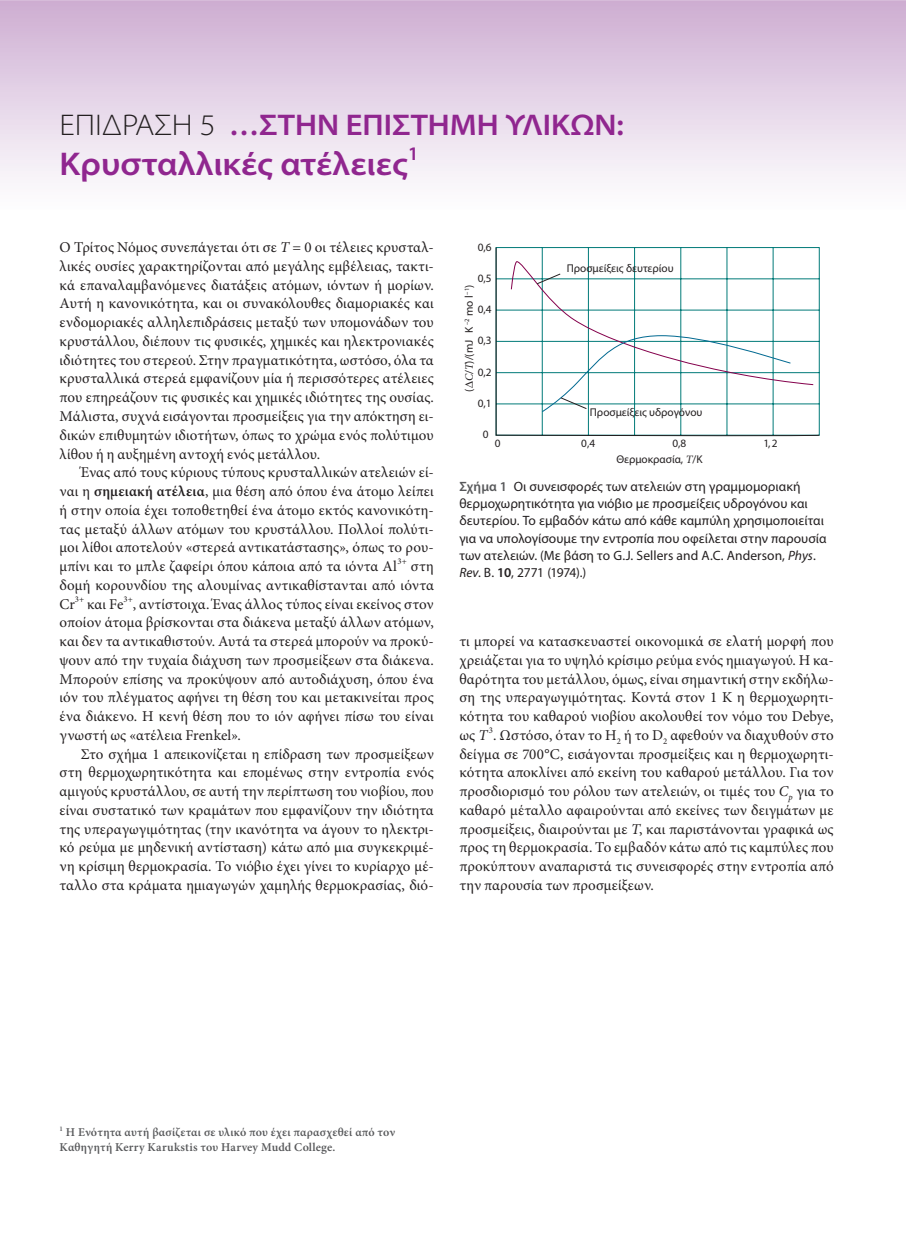
<style>
.page{position:relative;width:906px;height:1238px;background:#fff}
.page>*{position:absolute;margin:0;border:0;box-sizing:border-box;transform-origin:0 0}
.t1{font:600 semi-expanded 33px "Myriad Pro";color:#90268f}
.t2{font:600 semi-expanded 30px "Myriad Pro";color:#90268f}
.t3{font:600 semi-expanded 19.2px "Myriad Pro";color:#90268f}
.t4{font:15px/18.8px "Minion Pro";letter-spacing:.005em;color:#231f20;text-align:justify}
.t5{font:13.5px/17.2px "Myriad Pro";letter-spacing:.005em;color:#231f20}
.t6{font:600 12px/15px "Minion Pro";letter-spacing:.015em;color:#57585a}
.t7{font:11.25px "Myriad Pro";color:#231f20}
.t8{font:8.7px "Minion Pro";color:#231f20}
.s1{font-weight:300;color:#231f20}
.s2{font-style:italic}
.s3{font-weight:600}
.s4{font-family:"Minion Pro";font-style:italic}
.s5{font-weight:600;color:#57585a}
</style>
<div class="page">
<svg style="left:495px;top:247px;width:324px;height:189px"></svg>
<h2 class="t2" style="left:60px;top:108px;width:566px"><span class="s1">ΕΠΙΔΡΑΣΗ 5</span> …ΣΤΗΝ ΕΠΙΣΤΗΜΗ ΥΛΙΚΩΝ:</h2>
<h1 class="t1" style="left:60px;top:145px;width:350px">Κρυσταλλικές ατέλειες</h1>
<p class="t3" style="left:408px;top:143px;width:13px">1</p>
<p class="t4" style="left:60px;top:238px;width:376px">Ο Τρίτος Νόμος συνεπάγεται ότι σε <span class="s2">T</span> = 0 οι τέλειες κρυσταλ&shy;λικές ουσίες χαρακτηρίζονται από μεγάλης εμβέλειας, τακτι&shy;κά επαναλαμβανόμενες διατάξεις ατόμων, ιόντων ή μορίων.<br>Αυτή η κανονικότητα, και οι συνακόλουθες διαμοριακές και ενδομοριακές αλληλεπιδράσεις μεταξύ των υπομονάδων του κρυστάλλου, διέπουν τις φυσικές, χημικές και ηλεκτρονιακές ιδιότητες του στερεού. Στην πραγματικότητα, ωστόσο, όλα τα κρυσταλλικά στερεά εμφανίζουν μία ή περισσότερες ατέλειες που επηρεάζουν τις φυσικές και χημικές ιδιότητες της ουσίας.<br>Μάλιστα, συχνά εισάγονται προσμείξεις για την απόκτηση ει&shy;δικών επιθυμητών ιδιοτήτων, όπως το χρώμα ενός πολύτιμου λίθου ή η αυξημένη αντοχή ενός μετάλλου.</p>
<p class="t4" style="left:60px;top:463px;width:376px;text-indent:21px">Ένας από τους κύριους τύπους κρυσταλλικών ατελειών εί&shy;ναι η <span class="s3">σημειακή ατέλεια</span>, μια θέση από όπου ένα άτομο λείπει ή στην οποία έχει τοποθετηθεί ένα άτομο εκτός κανονικότη&shy;τας μεταξύ άλλων ατόμων του κρυστάλλου. Πολλοί πολύτι&shy;μοι λίθοι αποτελούν «στερεά αντικατάστασης», όπως το ρου&shy;μπίνι και το μπλε ζαφείρι όπου κάποια από τα ιόντα Al</p>
<p class="t8" style="left:397px;top:555px;width:11px">3+</p>
<p class="t4" style="left:60px;top:557px;width:376px;text-indent:351px">στη δομή κορουνδίου της αλουμίνας αντικαθίστανται από ιόντα Cr</p>
<p class="t8" style="left:75px;top:593px;width:11px">3+</p>
<p class="t4" style="left:87px;top:594px;width:38px">και Fe</p>
<p class="t8" style="left:124px;top:593px;width:11px">3+</p>
<p class="t4" style="left:60px;top:594px;width:376px;text-indent:73px">, αντίστοιχα. Ένας άλλος τύπος είναι εκείνος στον οποίον άτομα βρίσκονται στα διάκενα μεταξύ άλλων ατόμων, και δεν τα αντικαθιστούν. Αυτά τα στερεά μπορούν να προκύ&shy;ψουν από την τυχαία διάχυση των προσμείξεων στα διάκενα.<br>Μπορούν επίσης να προκύψουν από αυτοδιάχυση, όπου ένα ιόν του πλέγματος αφήνει τη θέση του και μετακινείται προς ένα διάκενο. Η κενή θέση που το ιόν αφήνει πίσω του είναι γνωστή ως «ατέλεια Frenkel».</p>
<p class="t4" style="left:60px;top:744px;width:376px;text-indent:21px">Στο σχήμα 1 απεικονίζεται η επίδραση των προσμείξεων στη θερμοχωρητικότητα και επομένως στην εντροπία ενός αμιγούς κρυστάλλου, σε αυτή την περίπτωση του νιοβίου, που είναι συστατικό των κραμάτων που εμφανίζουν την ιδιότητα της υπεραγωγιμότητας (την ικανότητα να άγουν το ηλεκτρι&shy;κό ρεύμα με μηδενική αντίσταση) κάτω από μια συγκεκριμέ&shy;νη κρίσιμη θερμοκρασία. Το νιόβιο έχει γίνει το κυρίαρχο μέ&shy;ταλλο στα κράματα ημιαγωγών χαμηλής θερμοκρασίας, διό-</p>
<p class="t7" style="left:478px;top:240px;width:15px">0,6</p>
<p class="t7" style="left:478px;top:271px;width:15px">0,5</p>
<p class="t7" style="left:462px;top:392px;width:109px;rotate:-90deg">( <span class="s4">C</span>/<span class="s4">T</span>)/(mJ K <sup>–2</sup> mo l<sup>–1</sup>)</p>
<p class="t7" style="left:478px;top:303px;width:15px">0,4</p>
<p class="t7" style="left:478px;top:334px;width:15px">0,3</p>
<p class="t7" style="left:478px;top:365px;width:15px">0,2</p>
<p class="t7" style="left:478px;top:396px;width:15px">0,1</p>
<p class="t7" style="left:567px;top:261px;width:108px">Προσμείξεις δευτερίου</p>
<p class="t7" style="left:590px;top:405px;width:114px">Προσμείξεις υδρογόνου</p>
<p class="t7" style="left:483px;top:427px;width:7px">0</p>
<p class="t7" style="left:495px;top:436px;width:7px">0</p>
<p class="t7" style="left:581px;top:436px;width:15px">0,4</p>
<p class="t7" style="left:672px;top:436px;width:15px">0,8</p>
<p class="t7" style="left:763px;top:436px;width:16px">1,2</p>
<p class="t7" style="left:616px;top:452px;width:88px">Θερμοκρασία, <span class="s4">T</span>/K</p>
<p class="t5" style="left:459px;top:477px;width:369px"><span class="s5">Σχήμα 1</span> Οι συνεισφορές των ατελειών στη γραμμομοριακή θερμοχωρητικότητα για νιόβιο με προσμείξεις υδρογόνου και δευτερίου. Το εμβαδόν κάτω από κάθε καμπύλη χρησιμοποιείται για να υπολογίσουμε την εντροπία που οφείλεται στην παρουσία των ατελειών. (Με βάση το G.J. Sellers and A.C. Anderson, <span class="s2">Phys</span>.<br><span class="s2">Rev</span>. B. <span class="s3">10</span>, 2771 (1974).)</p>
<p class="t4" style="left:459px;top:632px;width:376px">τι μπορεί να κατασκευαστεί οικονομικά σε ελατή μορφή που χρειάζεται για το υψηλό κρίσιμο ρεύμα ενός ημιαγωγού. Η κα&shy;θαρότητα του μετάλλου, όμως, είναι σημαντική στην εκδήλω&shy;ση της υπεραγωγιμότητας. Κοντά στον 1 K η θερμοχωρητι&shy;κότητα του καθαρού νιοβίου ακολουθεί τον νόμο του Debye, ως <span class="s2">T</span> . Ωστόσο, όταν το H<sub>2</sub> ή το D<sub>2</sub> αφεθούν να διαχυθούν στο</p>
<p class="t8" style="left:489px;top:724px;width:6px">3</p>
<p class="t4" style="left:459px;top:744px;width:376px">δείγμα σε 700°C, εισάγονται προσμείξεις και η θερμοχωρητι&shy;κότητα αποκλίνει από εκείνη του καθαρού μετάλλου. Για τον προσδιορισμό του ρόλου των ατελειών, οι τιμές του <span class="s2">C</span><sub>p</sub> για το καθαρό μέταλλο αφαιρούνται από εκείνες των δειγμάτων με προσμείξεις, διαιρούνται με <span class="s2">T</span>, και παριστάνονται γραφικά ως προς τη θερμοκρασία. Το εμβαδόν κάτω από τις καμπύλες που προκύπτουν αναπαριστά τις συνεισφορές στην εντροπία από την παρουσία των προσμείξεων.</p>
<p class="t6" style="left:60px;top:1124px;width:337px"><sup>1</sup> Η Ενότητα αυτή βασίζεται σε υλικό που έχει παρασχεθεί από τον<br>Καθηγητή Kerry Karukstis του Harvey Mudd College.</p>
</div>
